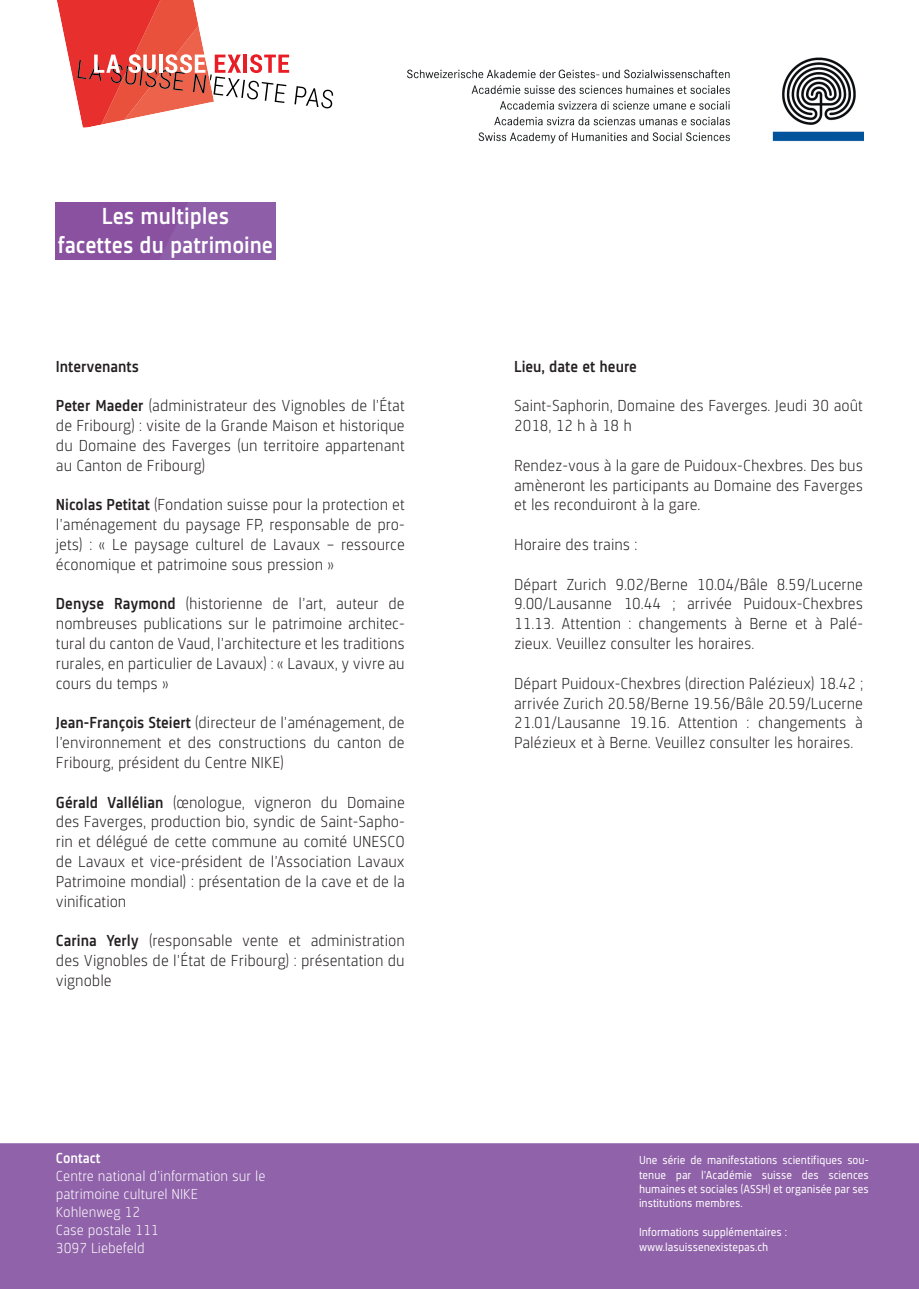
<style>
.page{position:relative;width:919px;height:1289px;background:#fff}
.page>*{position:absolute;margin:0;border:0;box-sizing:border-box;transform-origin:0 0}
.t1{font:500 24px/28.8px "Sinews Sans Pro";color:#fff;text-align:center}
.t2{font:300 16.5px/19.8px "Sinews Sans Pro";color:#231f20;text-align:justify}
.t3{font:500 16.5px "Sinews Sans Pro";color:#231f20}
.t4{font:300 15px/18px "Sinews Sans Pro";color:#fff}
.t5{font:500 15px "Sinews Sans Pro";color:#fff}
.t6{font:12px/14.4px "Sinews Sans Pro";color:#fff;text-align:justify}
.s1{font-weight:500}
</style>
<div class="page">
<img style="left:56px;top:203px;width:219px;height:56px">
<div style="left:0;top:1143px;width:918px;height:145px;background:#9062a9"></div>
<svg style="left:57px;top:0;width:276px;height:127px"></svg>
<img style="left:407px;top:57px;width:456px;height:86px">
<h1 class="t1" style="left:58px;top:202px;width:217px">Les multiples<br>facettes du patrimoine</h1>
<p class="t3" style="left:56px;top:357px;width:84px">Intervenants</p>
<p class="t2" style="left:56px;top:396px;width:350px"><span class="s1">Peter Maeder</span> (administrateur des Vignobles de l’État de Fribourg) : visite de la Grande Maison et historique du Domaine des Faverges (un territoire appartenant au Canton de Fribourg)</p>
<p class="t2" style="left:56px;top:495px;width:350px"><span class="s1">Nicolas Petitat</span> (Fondation suisse pour la protection et l’aménagement du paysage FP, responsable de pro&shy;jets) : « Le paysage culturel de Lavaux – ressource économique et patrimoine sous pression »</p>
<p class="t2" style="left:56px;top:594px;width:350px"><span class="s1">Denyse Raymond</span> (historienne de l’art, auteur de nombreuses publications sur le patrimoine architec&shy;tural du canton de Vaud, l’architecture et les traditions rurales, en particulier de Lavaux) : « Lavaux, y vivre au cours du temps »</p>
<p class="t2" style="left:56px;top:713px;width:350px"><span class="s1">Jean-François Steiert</span> (directeur de l’aménagement, de l’environnement et des constructions du canton de Fribourg, président du Centre NIKE)</p>
<p class="t2" style="left:56px;top:792px;width:350px"><span class="s1">Gérald Vallélian</span> (œnologue, vigneron du Domaine des Faverges, production bio, syndic de Saint-Sapho&shy;rin et délégué de cette commune au comité UNESCO de Lavaux et vice-président de l’Association Lavaux Patrimoine mondial) : présentation de la cave et de la vinification</p>
<p class="t2" style="left:56px;top:930px;width:350px"><span class="s1">Carina Yerly</span> (responsable vente et administration des Vignobles de l’État de Fribourg) : présentation du vignoble</p>
<p class="t5" style="left:56px;top:1149px;width:46px">Contact</p>
<p class="t4" style="left:56px;top:1166px;width:211px">Centre national d’information sur le patrimoine culturel NIKE<br>Kohlenweg 12<br>Case postale 111<br>3097 Liebefeld</p>
<p class="t3" style="left:514px;top:357px;width:124px">Lieu, date et heure</p>
<p class="t2" style="left:514px;top:396px;width:350px">Saint-Saphorin, Domaine des Faverges. Jeudi 30 août<br>2018, 12 h à 18 h</p>
<p class="t2" style="left:514px;top:455px;width:350px">Rendez-vous à la gare de Puidoux-Chexbres. Des bus amèneront les participants au Domaine des Faverges et les reconduiront à la gare.</p>
<p class="t2" style="left:514px;top:534px;width:125px">Horaire des trains :</p>
<p class="t2" style="left:514px;top:574px;width:350px">Départ Zurich 9.02/Berne 10.04/Bâle 8.59/Lucerne 9.00/Lausanne 10.44 ; arrivée Puidoux-Chexbres 11.13. Attention : changements à Berne et à Palé&shy;zieux. Veuillez consulter les horaires.</p>
<p class="t2" style="left:514px;top:673px;width:350px">Départ Puidoux-Chexbres (direction Palézieux) 18.42 ; arrivée Zurich 20.58/Berne 19.56/Bâle 20.59/Lucerne 21.01/Lausanne 19.16. Attention : changements à Palézieux et à Berne. Veuillez consulter les horaires.</p>
<p class="t6" style="left:639px;top:1152px;width:231px">Une série de manifestations scientifiques sou&shy;tenue par l’Académie suisse des sciences humaines et sociales (ASSH) et organisée par ses institutions membres.</p>
<p class="t6" style="left:639px;top:1224px;width:149px">Informations supplémentaires : www.lasuissenexistepas.ch</p>
</div>
